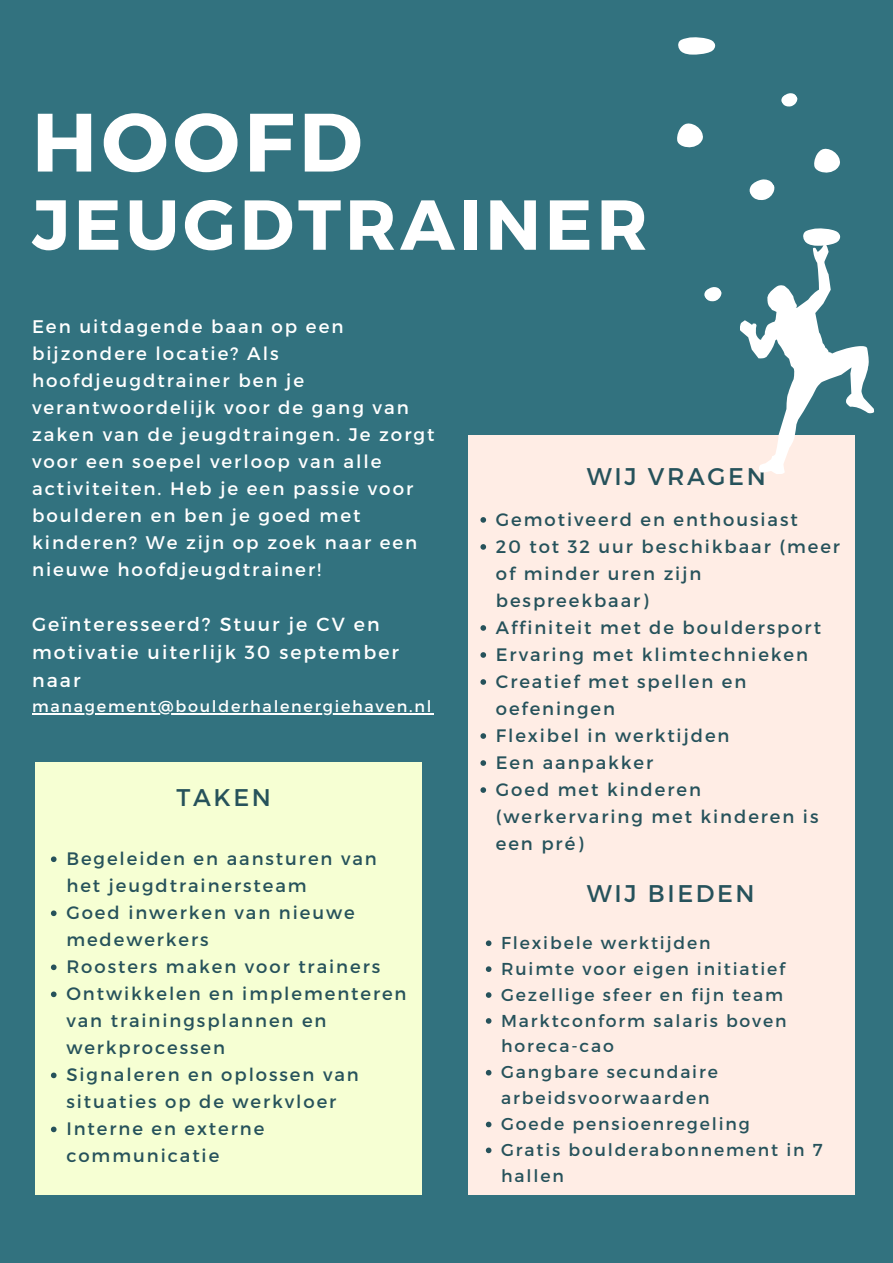
<style>
.page{position:relative;width:893px;height:1263px;background:#32727f}
.page>*{position:absolute;margin:0;border:0;box-sizing:border-box;transform-origin:0 0}
.t1{font:700 82.57px "Montserrat";letter-spacing:.06em;color:#fff}
.t2{font:700 70.57px "Montserrat";letter-spacing:.06em;color:#fff}
.t3{font:24.15px "Montserrat";letter-spacing:.11em;color:#26525b}
.t4{font:18.98px/28.1px "Montserrat";letter-spacing:.11em;color:#fff}
.t5{font:18.23px/27px "Montserrat";letter-spacing:.11em;color:#fff}
.t6{font:18px/27px "Montserrat";letter-spacing:.11em;color:#26525b}
.t7{font:17.25px/25.9px "Montserrat";letter-spacing:.11em;color:#26525b}
.t8{font:15.98px "Montserrat";letter-spacing:.11em;color:#fff}
</style>
<div class="page">
<div style="left:36px;top:762px;width:386px;height:433px;background:#f6ffd3"></div>
<div style="left:468px;top:435px;width:386px;height:759px;background:#ffede5"></div>
<svg style="left:480px;top:517px;width:6px;height:6px"></svg>
<svg style="left:480px;top:544px;width:6px;height:6px"></svg>
<svg style="left:480px;top:625px;width:6px;height:6px"></svg>
<svg style="left:480px;top:652px;width:6px;height:6px"></svg>
<svg style="left:480px;top:679px;width:6px;height:6px"></svg>
<svg style="left:480px;top:733px;width:6px;height:6px"></svg>
<svg style="left:480px;top:760px;width:6px;height:6px"></svg>
<svg style="left:480px;top:787px;width:6px;height:6px"></svg>
<svg style="left:486px;top:940px;width:5px;height:6px"></svg>
<svg style="left:486px;top:966px;width:5px;height:6px"></svg>
<svg style="left:486px;top:992px;width:5px;height:6px"></svg>
<svg style="left:486px;top:1018px;width:5px;height:6px"></svg>
<svg style="left:486px;top:1070px;width:5px;height:5px"></svg>
<svg style="left:486px;top:1122px;width:5px;height:5px"></svg>
<svg style="left:486px;top:1147px;width:5px;height:6px"></svg>
<hr style="left:32px;top:713px;width:401px;height:1px;background:#fff">
<svg style="left:51px;top:856px;width:6px;height:6px"></svg>
<svg style="left:51px;top:910px;width:6px;height:6px"></svg>
<svg style="left:51px;top:964px;width:6px;height:6px"></svg>
<svg style="left:51px;top:991px;width:6px;height:6px"></svg>
<svg style="left:51px;top:1072px;width:6px;height:6px"></svg>
<svg style="left:51px;top:1126px;width:6px;height:6px"></svg>
<svg style="left:740px;top:228px;width:135px;height:249px"></svg>
<svg style="left:814px;top:148px;width:26px;height:25px"></svg>
<svg style="left:749px;top:179px;width:25px;height:21px"></svg>
<svg style="left:781px;top:93px;width:16px;height:14px"></svg>
<svg style="left:678px;top:37px;width:37px;height:18px"></svg>
<svg style="left:677px;top:123px;width:26px;height:25px"></svg>
<svg style="left:704px;top:287px;width:17px;height:15px"></svg>
<p class="t1" style="left:32px;top:88px;width:332px">HOOFD</p>
<p class="t2" style="left:32px;top:179px;width:617px">JEUGDTRAINER</p>
<p class="t5" style="left:32px;top:312px;width:404px">Een uitdagende baan op een bijzondere locatie? Als hoofdjeugdtrainer ben je verantwoordelijk voor de gang van zaken van de jeugdtraingen. Je zorgt voor een soepel verloop van alle activiteiten. Heb je een passie voor boulderen en ben je goed met kinderen? We zijn op zoek naar een nieuwe hoofdjeugdtrainer!</p>
<p class="t4" style="left:32px;top:609px;width:368px">Geïnteresseerd? Stuur je CV en motivatie uiterlijk 30 september naar</p>
<p class="t8" style="left:32px;top:696px;width:401px">management@boulderhalenergiehaven.nl</p>
<p class="t3" style="left:177px;top:782px;width:96px">TAKEN</p>
<p class="t6" style="left:66px;top:844px;width:312px">Begeleiden en aansturen van het jeugdtrainersteam</p>
<p class="t6" style="left:66px;top:898px;width:290px">Goed inwerken van nieuwe medewerkers</p>
<p class="t6" style="left:66px;top:952px;width:315px">Roosters maken voor trainers</p>
<p class="t6" style="left:66px;top:979px;width:342px">Ontwikkelen en implementeren van trainingsplannen en werkprocessen</p>
<p class="t6" style="left:66px;top:1060px;width:294px">Signaleren en oplossen van situaties op de werkvloer</p>
<p class="t6" style="left:66px;top:1114px;width:199px">Interne en externe communicatie</p>
<p class="t3" style="left:587px;top:460px;width:180px">WIJ VRAGEN</p>
<p class="t6" style="left:496px;top:505px;width:303px">Gemotiveerd en enthousiast</p>
<p class="t6" style="left:496px;top:532px;width:345px">20 tot 32 uur beschikbaar (meer of minder uren zijn bespreekbaar)</p>
<p class="t6" style="left:496px;top:613px;width:327px">Affiniteit met de bouldersport</p>
<p class="t6" style="left:496px;top:640px;width:314px">Ervaring met klimtechnieken</p>
<p class="t6" style="left:496px;top:667px;width:252px">Creatief met spellen en oefeningen</p>
<p class="t6" style="left:496px;top:721px;width:235px">Flexibel in werktijden</p>
<p class="t6" style="left:496px;top:748px;width:159px">Een aanpakker</p>
<p class="t6" style="left:496px;top:775px;width:324px">Goed met kinderen (werkervaring met kinderen is een pré)</p>
<p class="t3" style="left:587px;top:878px;width:169px">WIJ BIEDEN</p>
<p class="t7" style="left:501px;top:929px;width:211px">Flexibele werktijden</p>
<p class="t7" style="left:501px;top:955px;width:285px">Ruimte voor eigen initiatief</p>
<p class="t7" style="left:501px;top:981px;width:284px">Gezellige sfeer en fijn team</p>
<p class="t7" style="left:501px;top:1006px;width:287px">Marktconform salaris boven horeca-cao</p>
<p class="t7" style="left:501px;top:1058px;width:218px">Gangbare secundaire arbeidsvoorwaarden</p>
<p class="t7" style="left:501px;top:1110px;width:250px">Goede pensioenregeling</p>
<p class="t7" style="left:501px;top:1136px;width:323px">Gratis boulderabonnement in 7 hallen</p>
</div>
